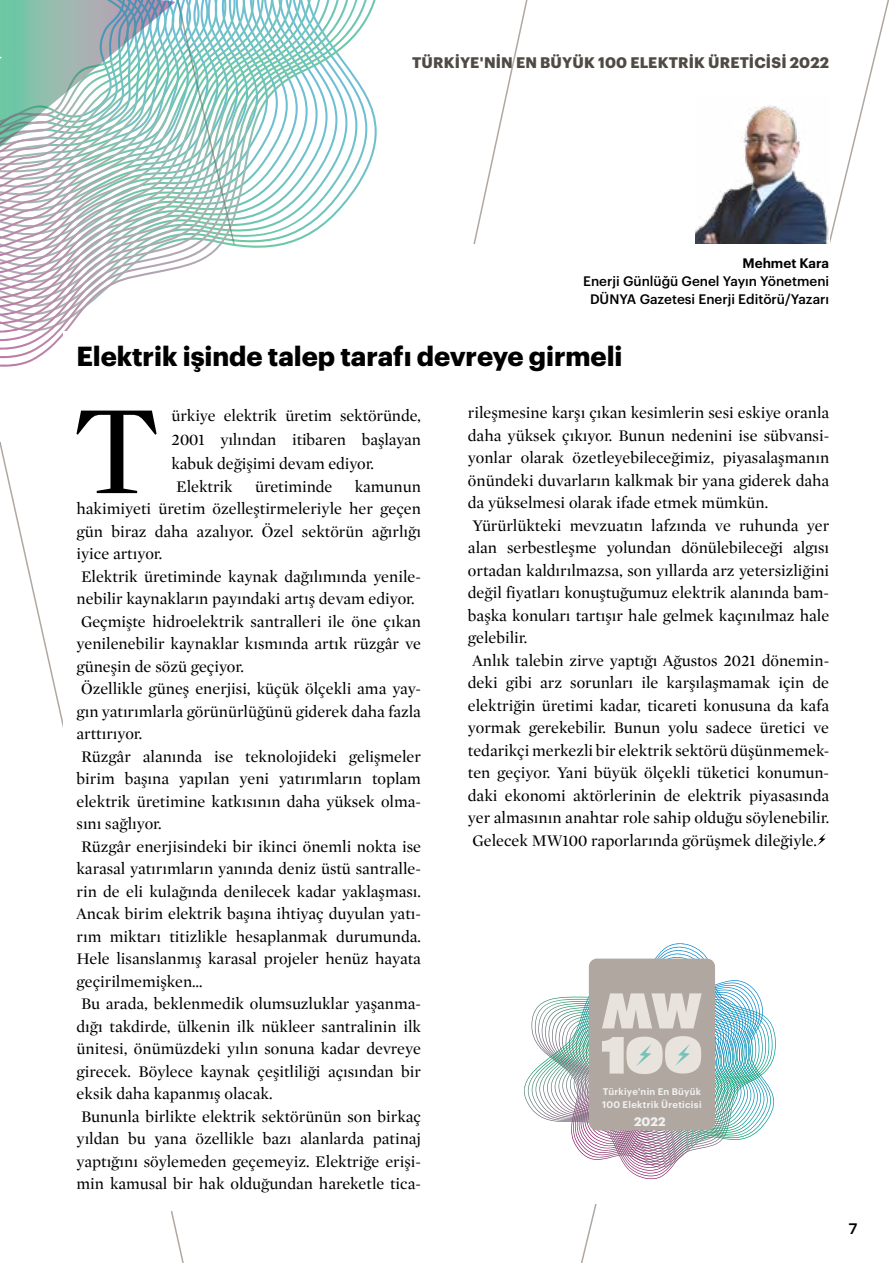
<style>
.page{position:relative;width:893px;height:1263px;background:#fff}
.page>*{position:absolute;margin:0;border:0;box-sizing:border-box;transform-origin:0 0}
.t1{font:129.6px "Mercury Display";color:#000}
.t2{font:700 27px "Graphik";color:#000}
.t3{font:16.5px/22.5px "Mercury Display";color:#000}
.t4{font:700 15px "Graphik";letter-spacing:.01em;color:#4f4b44}
.t5{font:500 13.5px/18px "Graphik";color:#000;text-align:center}
.t6{font:600 13.5px "Graphik";color:#000}
.t7{font:13.5px "Titling Gothic FB Normal Standard";color:#000}
.t8{font:700 12.15px "Graphik";color:#f0f0f0}
.t9{font:600 9.45px/12.8px "Graphik";letter-spacing:.03em;color:#f0f0f0}
</style>
<div class="page">
<svg style="left:0;top:0;width:362px;height:351px"></svg>
<svg style="left:0;top:0;width:352px;height:342px"></svg>
<svg style="left:0;top:0;width:342px;height:334px"></svg>
<svg style="left:0;top:0;width:332px;height:325px"></svg>
<svg style="left:0;top:0;width:322px;height:317px"></svg>
<svg style="left:0;top:0;width:313px;height:308px"></svg>
<svg style="left:0;top:0;width:303px;height:300px"></svg>
<svg style="left:0;top:0;width:293px;height:291px"></svg>
<svg style="left:0;top:0;width:283px;height:283px"></svg>
<svg style="left:0;top:0;width:273px;height:274px"></svg>
<svg style="left:0;top:0;width:264px;height:266px"></svg>
<svg style="left:0;top:0;width:254px;height:257px"></svg>
<svg style="left:0;top:0;width:245px;height:249px"></svg>
<svg style="left:0;top:0;width:236px;height:240px"></svg>
<svg style="left:0;top:0;width:226px;height:232px"></svg>
<svg style="left:0;top:0;width:217px;height:223px"></svg>
<svg style="left:0;top:0;width:208px;height:215px"></svg>
<img style="left:695px;top:105px;width:134px;height:139px">
<div style="left:64px;top:331px;width:761px;height:54px;background:#fff"></div>
<svg style="left:817px;top:833px;width:9px;height:13px"></svg>
<svg style="left:528px;top:946px;width:244px;height:231px"></svg>
<svg style="left:532px;top:950px;width:237px;height:224px"></svg>
<svg style="left:535px;top:953px;width:231px;height:218px"></svg>
<img style="left:538px;top:960px;width:230px;height:206px">
<p class="t4" style="left:412px;top:51px;width:418px">TÜRKİYE'NİN EN BÜYÜK 100 ELEKTRİK ÜRETİCİSİ 2022</p>
<p class="t6" style="left:742px;top:253px;width:88px">Mehmet Kara</p>
<p class="t5" style="left:583px;top:271px;width:247px">Enerji Günlüğü Genel Yayın Yönetmeni<br>DÜNYA Gazetesi Enerji Editörü/Yazarı</p>
<h2 class="t2" style="left:76px;top:335px;width:548px">Elektrik işinde talep tarafı devreye girmeli</h2>
<p class="t3" style="left:468px;top:401px;width:363px">rileşmesine karşı çıkan kesimlerin sesi eskiye oranla daha yüksek çıkıyor. Bunun nedenini ise sübvansi&shy;yonlar olarak özetleyebileceğimiz, piyasalaşmanın önündeki duvarların kalkmak bir yana giderek daha da yükselmesi olarak ifade etmek mümkün.<br>Yürürlükteki mevzuatın lafzında ve ruhunda yer alan serbestleşme yolundan dönülebileceği algısı ortadan kaldırılmazsa, son yıllarda arz yetersizliğini değil fiyatları konuştuğumuz elektrik alanında bam&shy;başka konuları tartışır hale gelmek kaçınılmaz hale gelebilir.<br>Anlık talebin zirve yaptığı Ağustos 2021 dönemin&shy;deki gibi arz sorunları ile karşılaşmamak için de elektriğin üretimi kadar, ticareti konusuna da kafa yormak gerekebilir. Bunun yolu sadece üretici ve tedarikçi merkezli bir elektrik sektörü düşünmemek&shy;ten geçiyor. Yani büyük ölçekli tüketici konumun&shy;daki ekonomi aktörlerinin de elektrik piyasasında yer almasının anahtar role sahip olduğu söylenebilir.<br>Gelecek MW100 raporlarında görüşmek dileğiyle.</p>
<h1 class="t1" style="left:73px;top:361px;width:88px">T</h1>
<p class="t3" style="left:172px;top:403px;width:251px;line-height:24px;text-align:justify">ürkiye elektrik üretim sektöründe, 2001 yılından itibaren başlayan kabuk değişimi devam ediyor.</p>
<p class="t3" style="left:77px;top:474px;width:346px;text-indent:278px">kamunun hakimiyeti üretim özelleştirmeleriyle her geçen gün biraz daha azalıyor. Özel sektörün ağırlığı iyice artıyor.<br>Elektrik üretiminde kaynak dağılımında yenile&shy;nebilir kaynakların payındaki artış devam ediyor.<br>Geçmişte hidroelektrik santralleri ile öne çıkan yenilenebilir kaynaklar kısmında artık rüzgâr ve güneşin de sözü geçiyor.<br>Özellikle güneş enerjisi, küçük ölçekli ama yay&shy;gın yatırımlarla görünürlüğünü giderek daha fazla arttırıyor.<br>Rüzgâr alanında ise teknolojideki gelişmeler birim başına yapılan yeni yatırımların toplam elektrik üretimine katkısının daha yüksek olma&shy;sını sağlıyor.<br>Rüzgâr enerjisindeki bir ikinci önemli nokta ise karasal yatırımların yanında deniz üstü santralle&shy;rin de eli kulağında denilecek kadar yaklaşması.<br>Ancak birim elektrik başına ihtiyaç duyulan yatı&shy;rım miktarı titizlikle hesaplanmak durumunda.<br>Hele lisanslanmış karasal projeler henüz hayata geçirilmemişken…<br>Bu arada, beklenmedik olumsuzluklar yaşanma&shy;dığı takdirde, ülkenin ilk nükleer santralinin ilk ünitesi, önümüzdeki yılın sonuna kadar devreye girecek. Böylece kaynak çeşitliliği açısından bir eksik daha kapanmış olacak.<br>Bununla birlikte elektrik sektörünün son birkaç yıldan bu yana özellikle bazı alanlarda patinaj yaptığını söylemeden geçemeyiz. Elektriğe erişi&shy;min kamusal bir hak olduğundan hareketle tica-</p>
<p class="t3" style="left:176px;top:474px;width:58px">Elektrik</p>
<p class="t3" style="left:255px;top:474px;width:79px">üretiminde</p>
<p class="t9" style="left:602px;top:1084px;width:101px">Türkiye'nin En Büyük<br>100 Elektrik Üreticisi</p>
<p class="t8" style="left:634px;top:1112px;width:33px">2022</p>
<p class="t7" style="left:849px;top:1221px;width:9px">7</p>
</div>
